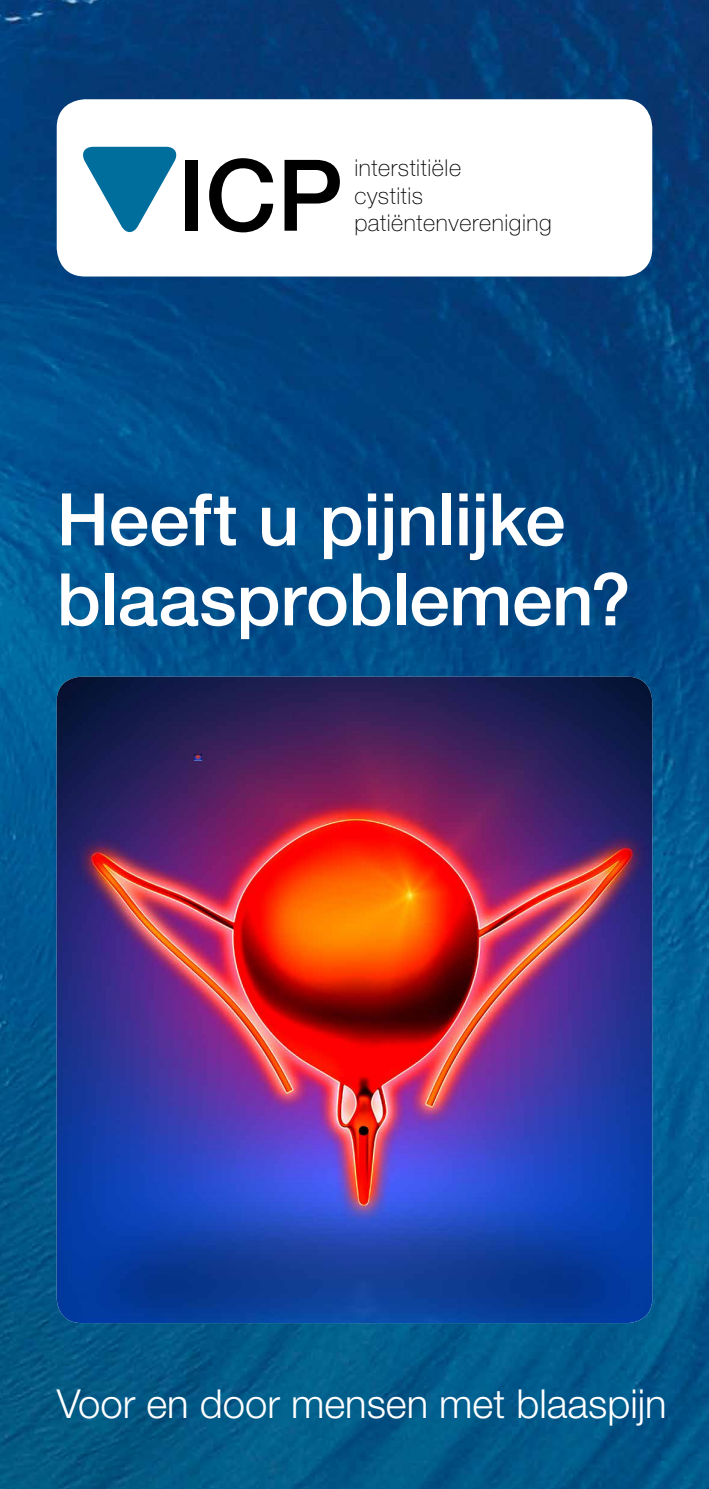
<style>
.page{position:relative;width:709px;height:1489px;background:#fff}
.page>*{position:absolute;margin:0;border:0;box-sizing:border-box;transform-origin:0 0}
.t1{font:500 72.5px/80px "Helvetica Neue LT Std";letter-spacing:-.005em;color:#fff}
.t2{font:300 40px "Helvetica Neue LT Std";color:#fff}
.t3{font:100 23.25px/27.2px "Helvetica Neue LT Std";letter-spacing:.025em;color:#000}
</style>
<div class="page">
<img style="left:0;top:0;width:709px;height:1488px">
<div style="left:57px;top:99px;width:595px;height:177px;background:#fff;border-radius:28px"></div>
<img style="left:57px;top:676px;width:595px;height:646px">
<div style="left:185px;top:160px;width:13px;height:71px;background:#000"></div>
<svg style="left:209px;top:158px;width:64px;height:74px"></svg>
<svg style="left:284px;top:160px;width:56px;height:71px"></svg>
<svg style="left:83px;top:147px;width:94px;height:85px"></svg>
<svg style="left:194px;top:754px;width:7px;height:6px"></svg>
<p class="t3" style="left:354px;top:154px;width:199px">interstitiële<br>cystitis patiëntenvereniging</p>
<h1 class="t1" style="left:57px;top:478px;width:575px">Heeft u pijnlijke blaasproblemen?</h1>
<h2 class="t2" style="left:57px;top:1379px;width:611px">Voor en door mensen met blaaspijn</h2>
</div>
